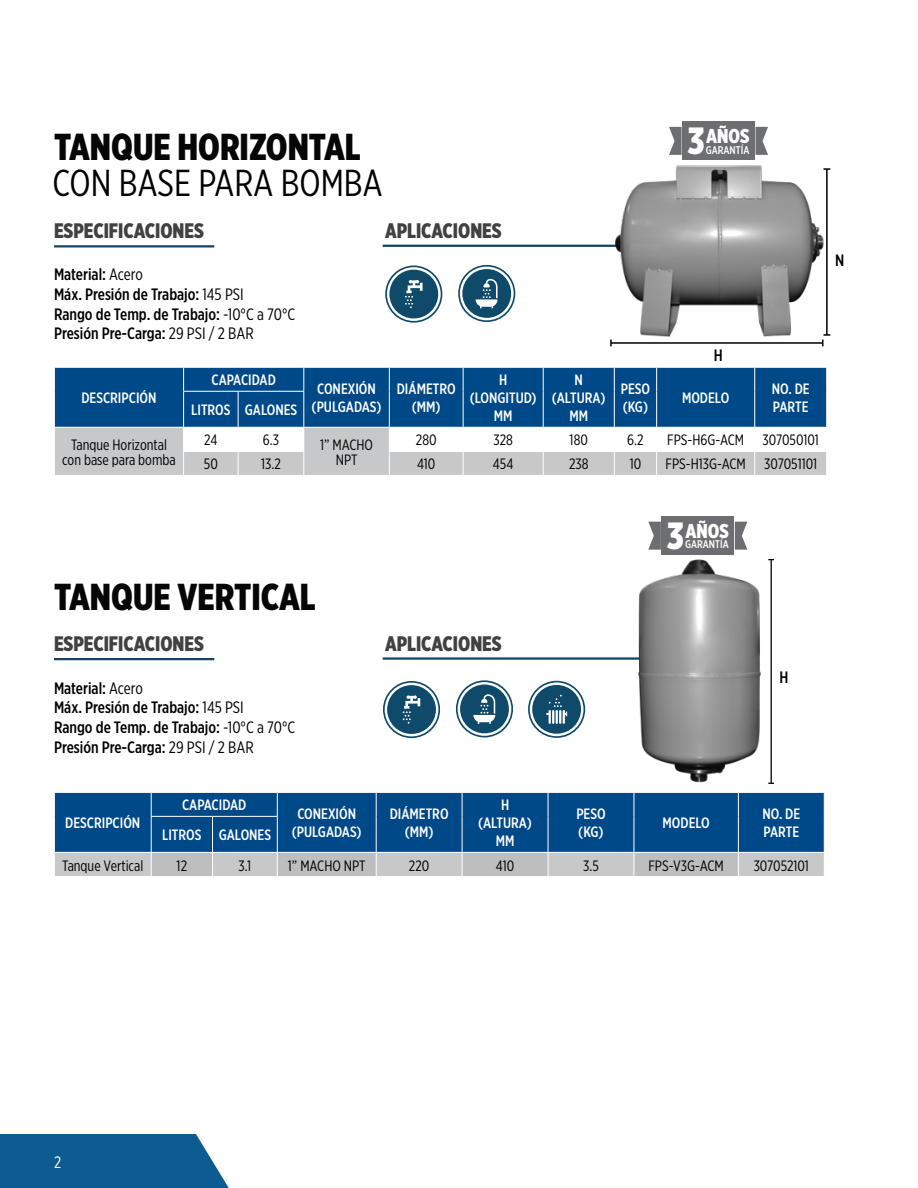
<style>
.page{position:relative;width:918px;height:1188px;background:#fff}
.page>*{position:absolute;margin:0;border:0;box-sizing:border-box;transform-origin:0 0}
.t1{font:900 37.5px "Gotham X Narrow";color:#000}
.t2{font:37.5px "Gotham X Narrow";color:#000}
.t3{font:900 21px "Gotham X Narrow";color:#414042}
.t4{font:900 19.95px "Gotham X Narrow";color:#fff}
.t5{font:500 16.5px/19.8px "Gotham X Narrow";color:#000}
.t6{font:16.5px "Gotham X Narrow";color:#fff}
.t7{font:500 15px/18px "Gotham X Narrow";color:#fff;text-align:center}
.t8{font:15px/15px "Gotham X Narrow";color:#000;text-align:center}
.t9{font:500 11.1px "Gotham X Narrow";color:#fff}
.s1{font-weight:400}
.s2{font-size:37.95px}
</style>
<div class="page">
<svg style="left:0;top:1134px;width:229px;height:54px;background:#1d6799"></svg>
<hr style="left:54px;top:658px;width:160px;height:2px;background:#0f4468">
<hr style="left:383px;top:657px;width:291px;height:3px;background:#0f4468">
<hr style="left:54px;top:245px;width:160px;height:2px;background:#0f4468">
<hr style="left:383px;top:245px;width:291px;height:2px;background:#0f4468">
<div style="left:55px;top:368px;width:771px;height:59px;background:#004988"></div>
<svg style="left:54px;top:368px;width:1px;height:23px"></svg>
<svg style="left:183px;top:368px;width:1px;height:23px"></svg>
<svg style="left:303px;top:368px;width:1px;height:23px"></svg>
<svg style="left:389px;top:368px;width:1px;height:23px"></svg>
<svg style="left:463px;top:368px;width:1px;height:23px"></svg>
<svg style="left:543px;top:368px;width:1px;height:23px"></svg>
<svg style="left:614px;top:368px;width:1px;height:23px"></svg>
<svg style="left:656px;top:368px;width:1px;height:23px"></svg>
<svg style="left:754px;top:368px;width:1px;height:23px"></svg>
<svg style="left:826px;top:368px;width:1px;height:23px"></svg>
<hr style="left:183px;top:391px;width:55px;height:1px;background:#fff">
<hr style="left:183px;top:392px;width:1px;height:35px;background:#fff">
<hr style="left:238px;top:391px;width:66px;height:1px;background:#fff">
<hr style="left:238px;top:392px;width:1px;height:35px;background:#fff">
<hr style="left:303px;top:392px;width:1px;height:35px;background:#fff">
<hr style="left:389px;top:391px;width:1px;height:36px;background:#fff">
<hr style="left:463px;top:391px;width:1px;height:36px;background:#fff">
<hr style="left:543px;top:391px;width:1px;height:36px;background:#fff">
<hr style="left:614px;top:391px;width:1px;height:36px;background:#fff">
<hr style="left:656px;top:391px;width:1px;height:36px;background:#fff">
<hr style="left:754px;top:391px;width:1px;height:36px;background:#fff">
<svg style="left:54px;top:427px;width:772px;height:48px"></svg>
<div style="left:55px;top:793px;width:769px;height:59px;background:#004988"></div>
<svg style="left:54px;top:793px;width:1px;height:23px"></svg>
<svg style="left:151px;top:793px;width:1px;height:23px"></svg>
<svg style="left:277px;top:793px;width:1px;height:23px"></svg>
<svg style="left:376px;top:793px;width:1px;height:23px"></svg>
<svg style="left:462px;top:793px;width:1px;height:23px"></svg>
<svg style="left:548px;top:793px;width:1px;height:23px"></svg>
<svg style="left:634px;top:793px;width:1px;height:23px"></svg>
<svg style="left:738px;top:793px;width:1px;height:23px"></svg>
<svg style="left:824px;top:793px;width:1px;height:23px"></svg>
<hr style="left:151px;top:816px;width:62px;height:1px;background:#fff">
<hr style="left:151px;top:817px;width:1px;height:35px;background:#fff">
<hr style="left:213px;top:816px;width:65px;height:1px;background:#fff">
<hr style="left:212px;top:817px;width:1px;height:35px;background:#fff">
<hr style="left:277px;top:817px;width:1px;height:35px;background:#fff">
<hr style="left:376px;top:816px;width:1px;height:36px;background:#fff">
<hr style="left:462px;top:816px;width:1px;height:36px;background:#fff">
<hr style="left:548px;top:816px;width:1px;height:36px;background:#fff">
<hr style="left:634px;top:816px;width:1px;height:36px;background:#fff">
<hr style="left:738px;top:816px;width:1px;height:36px;background:#fff">
<svg style="left:55px;top:852px;width:769px;height:24px;background:#c4c5c7"></svg>
<hr style="left:548px;top:852px;width:86px;height:1px;background:#fff">
<hr style="left:634px;top:852px;width:104px;height:1px;background:#fff">
<hr style="left:738px;top:852px;width:87px;height:1px;background:#fff">
<div style="left:385px;top:266px;width:57px;height:57px;border:2px solid #0f4a6a;border-radius:50%"></div>
<svg style="left:389px;top:270px;width:49px;height:48px;background:#43718a"></svg>
<div style="left:458px;top:265px;width:57px;height:57px;border:2px solid #0f4a6a;border-radius:50%"></div>
<svg style="left:462px;top:269px;width:49px;height:49px"></svg>
<div style="left:383px;top:681px;width:57px;height:57px;border:2px solid #0f4a6a;border-radius:50%"></div>
<svg style="left:387px;top:685px;width:49px;height:49px"></svg>
<div style="left:456px;top:680px;width:57px;height:57px;border:2px solid #0f4a6a;border-radius:50%"></div>
<svg style="left:460px;top:685px;width:49px;height:48px"></svg>
<div style="left:528px;top:681px;width:57px;height:57px;border:2px solid #0f4a6a;border-radius:50%"></div>
<svg style="left:532px;top:685px;width:49px;height:49px"></svg>
<hr style="left:611px;top:342px;width:212px;height:2px;background:#000">
<svg style="left:610px;top:340px;width:2px;height:6px"></svg>
<img style="left:612px;top:165px;width:212px;height:172px">
<img style="left:636px;top:559px;width:125px;height:224px">
<hr style="left:826px;top:169px;width:2px;height:166px;background:#000">
<svg style="left:822px;top:334px;width:8px;height:12px"></svg>
<hr style="left:771px;top:560px;width:1px;height:223px;background:#000">
<div style="left:682px;top:122px;width:73px;height:38px;background:#6d6e71"></div>
<svg style="left:669px;top:127px;width:13px;height:28px"></svg>
<svg style="left:756px;top:127px;width:12px;height:28px"></svg>
<div style="left:661px;top:516px;width:73px;height:39px;background:#6d6e71"></div>
<svg style="left:648px;top:522px;width:13px;height:28px"></svg>
<svg style="left:735px;top:522px;width:12px;height:28px"></svg>
<h1 class="t1" style="left:54px;top:124px;width:308px">TANQUE HORIZONTAL</h1>
<h1 class="t2" style="left:52px;top:160px;width:332px">CON BASE PARA BOMBA</h1>
<h2 class="t3" style="left:54px;top:218px;width:151px">ESPECIFICACIONES</h2>
<h2 class="t3" style="left:385px;top:217px;width:118px">APLICACIONES</h2>
<p class="t5" style="left:54px;top:264px;width:243px">Material: <span class="s1">Acero<br></span>Máx. Presión de Trabajo: <span class="s1">145 PSI<br></span>Rango de Temp. de Trabajo: <span class="s1">-10°C a 70°C<br></span>Presión Pre-Carga: <span class="s1">29 PSI / 2 BAR</span></p>
<h3 class="t4" style="left:688px;top:124px;width:63px"><span class="s2">3</span>AÑOS</h3>
<p class="t9" style="left:706px;top:143px;width:45px">GARANTÍA</p>
<p class="t5" style="left:714px;top:345px;width:10px">H</p>
<p class="t7" style="left:81px;top:389px;width:77px">DESCRIPCIÓN</p>
<p class="t7" style="left:211px;top:371px;width:66px">CAPACIDAD</p>
<p class="t7" style="left:312px;top:380px;width:71px">CONEXIÓN (PULGADAS)</p>
<p class="t7" style="left:397px;top:380px;width:60px">DIÁMETRO (MM)</p>
<p class="t7" style="left:470px;top:371px;width:68px">H (LONGITUD)<br>MM</p>
<p class="t7" style="left:552px;top:371px;width:55px">N (ALTURA)<br>MM</p>
<p class="t7" style="left:621px;top:380px;width:31px;text-align:left">PESO (KG)</p>
<p class="t7" style="left:682px;top:389px;width:49px">MODELO</p>
<p class="t7" style="left:772px;top:380px;width:39px">NO. DE</p>
<p class="t7" style="left:191px;top:401px;width:107px">LITROS GALONES</p>
<p class="t7" style="left:773px;top:398px;width:37px">PARTE</p>
<p class="t8" style="left:62px;top:437px;width:115px">Tanque Horizontal con base para bomba</p>
<p class="t8" style="left:204px;top:432px;width:15px">24</p>
<p class="t8" style="left:263px;top:432px;width:18px">6.3</p>
<p class="t8" style="left:320px;top:437px;width:55px">1” MACHO<br>NPT</p>
<p class="t8" style="left:416px;top:432px;width:22px">280</p>
<p class="t8" style="left:493px;top:432px;width:21px">328</p>
<p class="t8" style="left:570px;top:432px;width:20px">180</p>
<p class="t8" style="left:627px;top:432px;width:18px">6.2</p>
<p class="t8" style="left:667px;top:432px;width:153px">FPS-H6G-ACM 307050101</p>
<p class="t8" style="left:204px;top:456px;width:16px">50</p>
<p class="t8" style="left:261px;top:456px;width:21px">13.2</p>
<p class="t8" style="left:417px;top:456px;width:20px">410</p>
<p class="t8" style="left:493px;top:456px;width:22px">454</p>
<p class="t8" style="left:569px;top:456px;width:21px">238</p>
<p class="t8" style="left:630px;top:456px;width:13px">10</p>
<p class="t8" style="left:666px;top:456px;width:153px">FPS-H13G-ACM 307051101</p>
<p class="t5" style="left:835px;top:251px;width:11px">N</p>
<h1 class="t1" style="left:54px;top:573px;width:263px">TANQUE VERTICAL</h1>
<h2 class="t3" style="left:54px;top:630px;width:151px">ESPECIFICACIONES</h2>
<h2 class="t3" style="left:385px;top:630px;width:118px">APLICACIONES</h2>
<p class="t5" style="left:54px;top:678px;width:243px">Material: <span class="s1">Acero<br></span>Máx. Presión de Trabajo: <span class="s1">145 PSI<br></span>Rango de Temp. de Trabajo: <span class="s1">-10°C a 70°C<br></span>Presión Pre-Carga: <span class="s1">29 PSI / 2 BAR</span></p>
<h3 class="t4" style="left:667px;top:518px;width:63px"><span class="s2">3</span>AÑOS</h3>
<p class="t9" style="left:685px;top:538px;width:45px">GARANTÍA</p>
<p class="t5" style="left:779px;top:667px;width:10px">H</p>
<p class="t7" style="left:65px;top:814px;width:77px">DESCRIPCIÓN</p>
<p class="t7" style="left:182px;top:796px;width:66px">CAPACIDAD</p>
<p class="t7" style="left:292px;top:805px;width:71px">CONEXIÓN (PULGADAS)</p>
<p class="t7" style="left:390px;top:805px;width:60px">DIÁMETRO (MM)</p>
<p class="t7" style="left:478px;top:796px;width:55px">H (ALTURA)<br>MM</p>
<p class="t7" style="left:576px;top:805px;width:31px;text-align:left">PESO (KG)</p>
<p class="t7" style="left:663px;top:814px;width:49px">MODELO</p>
<p class="t7" style="left:762px;top:805px;width:39px">NO. DE</p>
<p class="t7" style="left:162px;top:826px;width:110px">LITROS GALONES</p>
<p class="t7" style="left:764px;top:823px;width:37px">PARTE</p>
<p class="t8" style="left:62px;top:858px;width:83px">Tanque Vertical</p>
<p class="t8" style="left:177px;top:858px;width:12px">12</p>
<p class="t8" style="left:239px;top:858px;width:14px">3.1</p>
<p class="t8" style="left:288px;top:858px;width:79px">1” MACHO NPT</p>
<p class="t8" style="left:409px;top:858px;width:22px">220</p>
<p class="t8" style="left:496px;top:858px;width:20px">410</p>
<p class="t8" style="left:583px;top:858px;width:17px">3.5</p>
<p class="t8" style="left:648px;top:858px;width:77px">FPS-V3G-ACM</p>
<p class="t8" style="left:754px;top:858px;width:57px">307052101</p>
<p class="t6" style="left:54px;top:1153px;width:9px">2</p>
</div>
